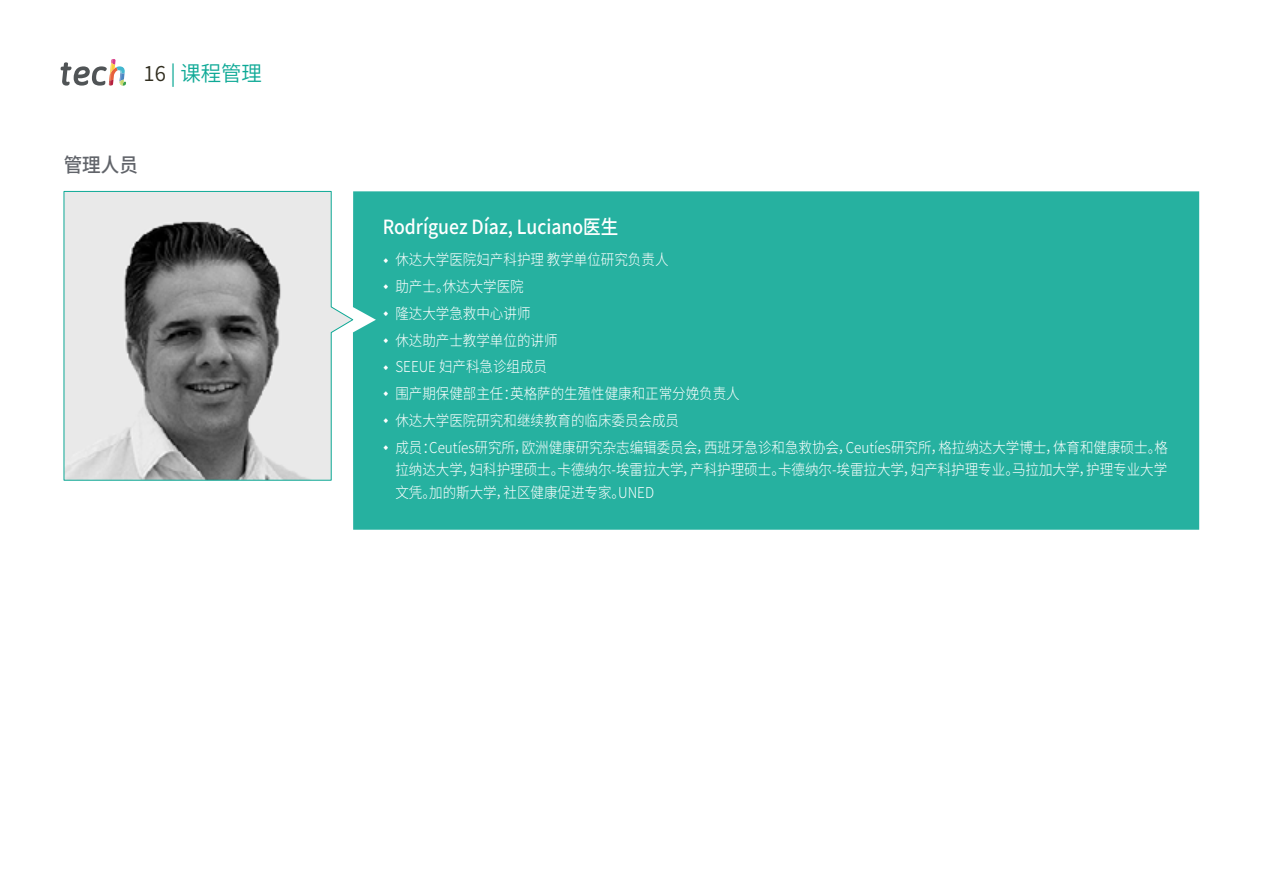
<style>
.page{position:relative;width:1263px;height:893px;background:#fff}
.page>*{position:absolute;margin:0;border:0;box-sizing:border-box;transform-origin:0 0}
.t1{font:21px "Source Han Sans CN";color:#0ea996}
.t2{font:500 19.5px "Source Han Sans CN";color:#fff;scale:.9 1}
.t3{font:500 19.5px "Source Han Sans CN";color:#61646a;scale:.95 1}
.t4{font:300 15px/26.7px "Source Han Sans CN";color:#fff;scale:.9 1}
.s1{color:#312e20}
</style>
<div class="page">
<svg style="left:61px;top:59px;width:65px;height:27px"></svg>
<div style="left:353px;top:191px;width:846px;height:339px;background:#26b1a0"></div>
<svg style="left:64px;top:191px;width:289px;height:290px;background:#b4b5b5"></svg>
<svg style="left:384px;top:258px;width:4px;height:5px"></svg>
<svg style="left:384px;top:284px;width:4px;height:5px"></svg>
<svg style="left:384px;top:311px;width:4px;height:5px"></svg>
<svg style="left:384px;top:338px;width:4px;height:5px"></svg>
<svg style="left:384px;top:365px;width:4px;height:5px"></svg>
<svg style="left:384px;top:391px;width:4px;height:5px"></svg>
<svg style="left:384px;top:418px;width:4px;height:5px"></svg>
<svg style="left:384px;top:445px;width:4px;height:5px"></svg>
<h1 class="t1" style="left:144px;top:61px;width:120px"><span class="s1">16</span> | 课程管理</h1>
<h2 class="t3" style="left:64px;top:154px;width:80px">管理人员</h2>
<h2 class="t2" style="left:383px;top:215px;width:263px">Rodríguez Díaz, Luciano医生</h2>
<p class="t4" style="left:395px;top:247px;width:860px">休达大学医院妇产科护理教学单位研究负责人<br>助产士。休达大学医院<br>隆达大学急救中心讲师<br>休达助产士教学单位的讲师<br>SEEUE 妇产科急诊组成员<br>围产期保健部主任：英格萨的生殖性健康和正常分娩负责人<br>休达大学医院研究和继续教育的临床委员会成员<br>成员：Ceutíes研究所，欧洲健康研究杂志编辑委员会，西班牙急诊和急救协会，Ceutíes研究所，格拉纳达大学博士，体育和健康硕士。格</p>
<p class="t4" style="left:395px;top:459px;width:859px;line-height:22.5px">拉纳达大学，妇科护理硕士。卡德纳尔-埃雷拉大学，产科护理硕士。卡德纳尔-埃雷拉大学，妇产科护理专业。马拉加大学，护理专业大学文凭。加的斯大学，社区健康促进专家。UNED</p>
</div>
